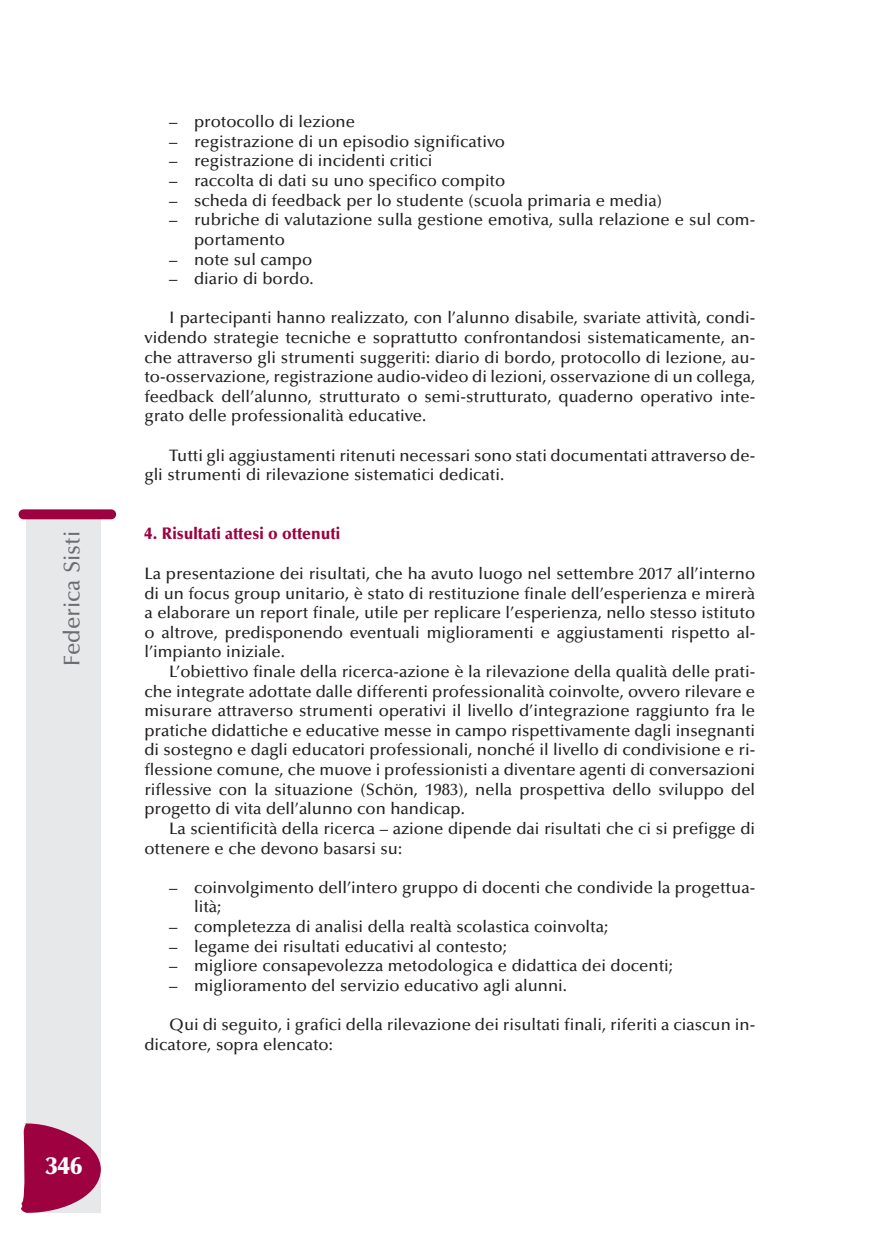
<style>
.page{position:relative;width:869px;height:1241px;background:#fff}
.page>*{position:absolute;margin:0;border:0;box-sizing:border-box;transform-origin:0 0}
.t1{font:900 24.5px "Optima";color:#fff}
.t2{font:500 22.75px "Optima";color:#6c6d70}
.t3{font:500 16.62px/19.6px "Optima";color:#231f20}
.t4{font:900 16.62px "Optima";color:#9d0140;scale:.95 1}
</style>
<div class="page">
<div style="left:27px;top:517px;width:74px;height:695px;background:#e7e8e9"></div>
<div style="left:19px;top:509px;width:97px;height:10px;background:#9d0140;border-radius:5px"></div>
<svg style="left:21px;top:1122px;width:80px;height:90px"></svg>
<h2 class="t2" style="left:63px;top:665px;width:136px;rotate:-90deg">Federica Sisti</h2>
<h1 class="t1" style="left:45px;top:1155px;width:38px">346</h1>
<p class="t3" style="left:169px;top:113px;width:187px">– protocollo di lezione</p>
<p class="t3" style="left:169px;top:133px;width:337px">– registrazione di un episodio significativo</p>
<p class="t3" style="left:169px;top:153px;width:264px">– registrazione di incidenti critici</p>
<p class="t3" style="left:169px;top:172px;width:337px">– raccolta di dati su uno specifico compito</p>
<p class="t3" style="left:169px;top:192px;width:494px">– scheda di feedback per lo studente (scuola primaria e media)</p>
<p class="t3" style="left:194px;top:211px;width:562px;text-indent:-25px">– rubriche di valutazione sulla gestione emotiva, sulla relazione e sul com&shy;portamento</p>
<p class="t3" style="left:169px;top:251px;width:144px">– note sul campo</p>
<p class="t3" style="left:169px;top:270px;width:146px">– diario di bordo.</p>
<p class="t3" style="left:144px;top:309px;width:612px;text-align:justify;text-indent:25px">I partecipanti hanno realizzato, con l’alunno disabile, svariate attività, condi&shy;videndo strategie tecniche e soprattutto confrontandosi sistematicamente, an&shy;che attraverso gli strumenti suggeriti: diario di bordo, protocollo di lezione, au&shy;to-osservazione, registrazione audio-video di lezioni, osservazione di un collega, feedback dell’alunno, strutturato o semi-strutturato, quaderno operativo inte&shy;grato delle professionalità educative.</p>
<p class="t3" style="left:144px;top:447px;width:612px;text-indent:25px">Tutti gli aggiustamenti ritenuti necessari sono stati documentati attraverso de&shy;gli strumenti di rilevazione sistematici dedicati.</p>
<p class="t4" style="left:144px;top:526px;width:207px">4. Risultati attesi o ottenuti</p>
<p class="t3" style="left:144px;top:565px;width:612px;text-align:justify">La presentazione dei risultati, che ha avuto luogo nel settembre 2017 all’interno di un focus group unitario, è stato di restituzione finale dell’esperienza e mirerà a elaborare un report finale, utile per replicare l’esperienza, nello stesso istituto o altrove, predisponendo eventuali miglioramenti e aggiustamenti rispetto al&shy;l’impianto iniziale.</p>
<p class="t3" style="left:144px;top:663px;width:612px;text-align:justify;text-indent:25px">L’obiettivo finale della ricerca-azione è la rilevazione della qualità delle prati&shy;che integrate adottate dalle differenti professionalità coinvolte, ovvero rilevare e misurare attraverso strumenti operativi il livello d’integrazione raggiunto fra le pratiche didattiche e educative messe in campo rispettivamente dagli insegnanti di sostegno e dagli educatori professionali, nonché il livello di condivisione e ri&shy;flessione comune, che muove i professionisti a diventare agenti di conversazioni riflessive con la situazione (Schön, 1983), nella prospettiva dello sviluppo del progetto di vita dell’alunno con handicap.</p>
<p class="t3" style="left:144px;top:820px;width:612px;text-indent:25px">La scientificità della ricerca – azione dipende dai risultati che ci si prefigge di ottenere e che devono basarsi su:</p>
<p class="t3" style="left:194px;top:878px;width:562px;text-indent:-25px">– coinvolgimento dell’intero gruppo di docenti che condivide la progettua&shy;lità;</p>
<p class="t3" style="left:169px;top:918px;width:440px">– completezza di analisi della realtà scolastica coinvolta;</p>
<p class="t3" style="left:169px;top:937px;width:339px">– legame dei risultati educativi al contesto;</p>
<p class="t3" style="left:169px;top:957px;width:505px">– migliore consapevolezza metodologica e didattica dei docenti;</p>
<p class="t3" style="left:169px;top:976px;width:399px">– miglioramento del servizio educativo agli alunni.</p>
<p class="t3" style="left:144px;top:1016px;width:612px;text-indent:25px">Qui di seguito, i grafici della rilevazione dei risultati finali, riferiti a ciascun in&shy;dicatore, sopra elencato:</p>
</div>
